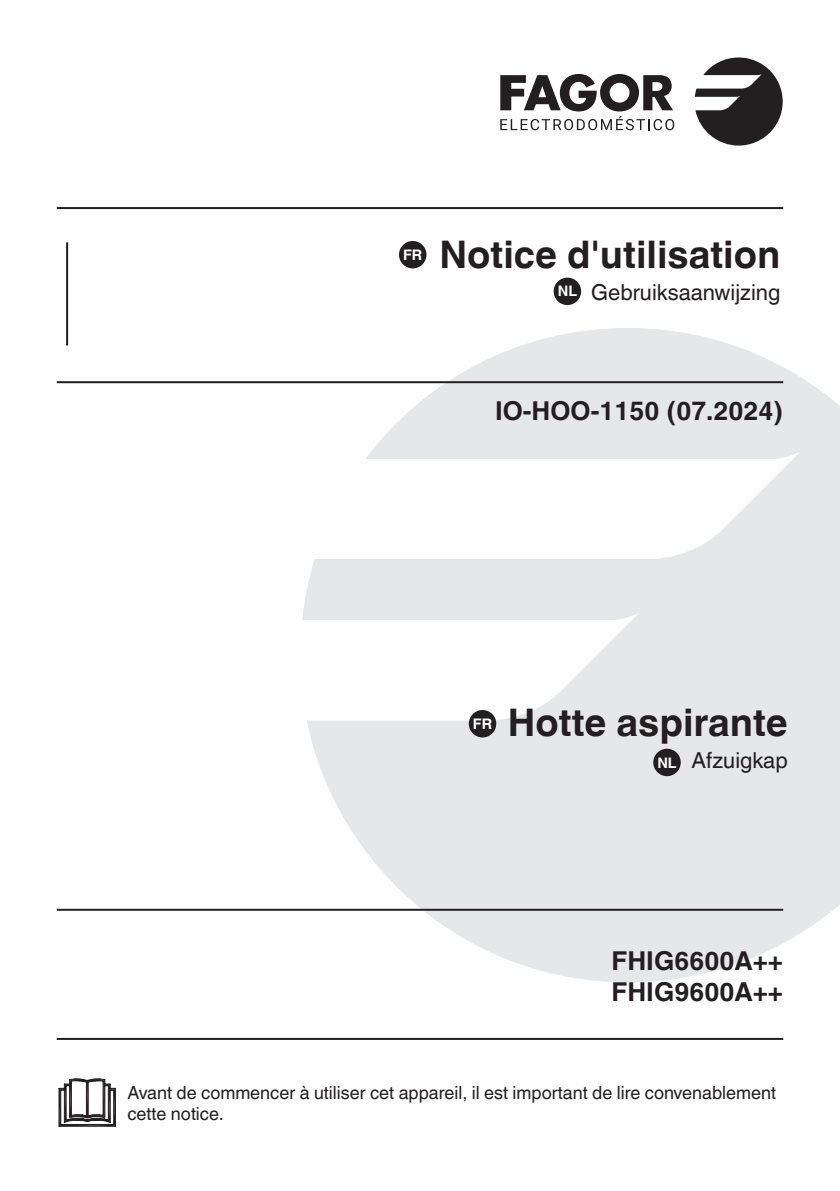
<style>
.page{position:relative;width:840px;height:1191px;background:#fff}
.page>*{position:absolute;margin:0;border:0;box-sizing:border-box;transform-origin:0 0}
.t1{font:700 38px "Helvetica World";color:#231f20}
.t2{font:700 26px/31.2px "Helvetica World";color:#231f20}
.t3{font:22px "Helvetica World";color:#231f20}
.t4{font:18px/21.6px "Helvetica World";color:#231f20}
.t5{font:700 14.6px "Helvetica World";color:#fff}
</style>
<div class="page">
<svg style="left:302px;top:328px;width:537px;height:654px;fill:#e6e7e9"></svg>
<hr style="left:57px;top:207px;width:725px;height:2px;background:#231f20">
<hr style="left:57px;top:381px;width:725px;height:2px;background:#231f20">
<hr style="left:57px;top:1038px;width:725px;height:2px;background:#231f20">
<hr style="left:57px;top:908px;width:725px;height:2px;background:#231f20">
<hr style="left:66px;top:242px;width:2px;height:103px;background:#231f20">
<div style="left:553px;top:278px;width:27px;height:27px;background:#231f20;border-radius:50%"></div>
<div style="left:399px;top:241px;width:27px;height:27px;background:#231f20;border-radius:50%"></div>
<div style="left:653px;top:748px;width:27px;height:28px;background:#231f20;border-radius:50%"></div>
<div style="left:468px;top:710px;width:28px;height:27px;background:#231f20;border-radius:50%"></div>
<svg style="left:59px;top:1078px;width:57px;height:48px"></svg>
<svg style="left:694px;top:57px;width:88px;height:89px"></svg>
<svg style="left:500px;top:74px;width:173px;height:56px"></svg>
<p class="t5" style="left:403px;top:246px;width:21px">FR</p>
<h1 class="t1" style="left:439px;top:233px;width:342px">Notice d'utilisation</h1>
<p class="t3" style="left:591px;top:280px;width:191px">Gebruiksaanwijzing</p>
<p class="t5" style="left:557px;top:283px;width:21px">NL</p>
<h2 class="t2" style="left:495px;top:395px;width:289px">IO-HOO-1150 (07.2024)</h2>
<p class="t5" style="left:472px;top:715px;width:21px">FR</p>
<h1 class="t1" style="left:507px;top:700px;width:281px">Hotte aspirante</h1>
<p class="t3" style="left:691px;top:747px;width:98px">Afzuigkap</p>
<p class="t5" style="left:657px;top:754px;width:21px">NL</p>
<h2 class="t2" style="left:611px;top:945px;width:173px">FHIG6600A++<br>FHIG9600A++</h2>
<p class="t4" style="left:127px;top:1081px;width:649px">Avant de commencer à utiliser cet appareil, il est important de lire convenablement cette notice.</p>
</div>
